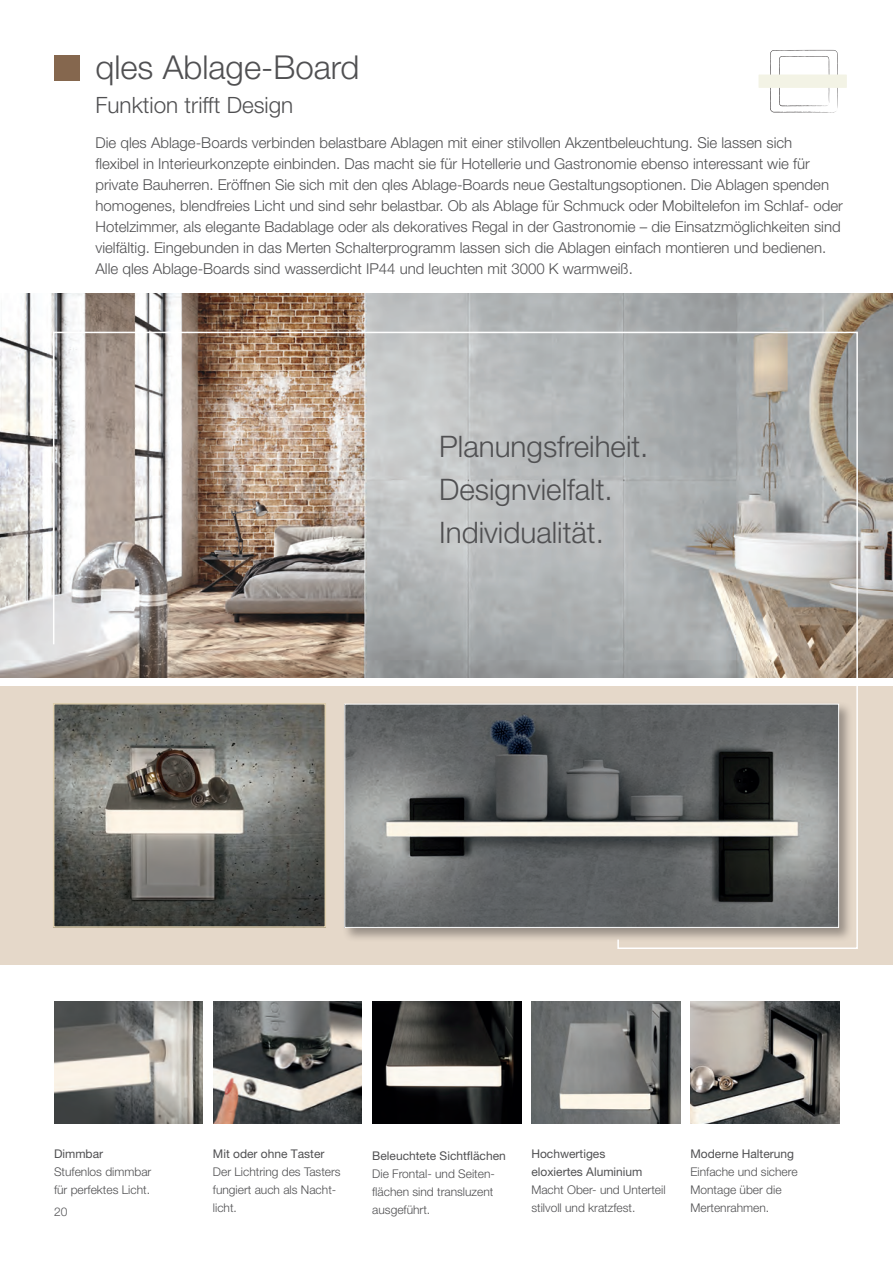
<style>
.page{position:relative;width:893px;height:1263px;background:#fff}
.page>*{position:absolute;margin:0;border:0;box-sizing:border-box;transform-origin:0 0}
.t1{font:300 33px "Helvetica Neue LT Pro";color:#505052}
.t2{font:300 29.7px/43.2px "Helvetica Neue LT Pro";color:#505052}
.t3{font:300 22.5px "Helvetica Neue LT Pro";color:#505052}
.t4{font:300 15px/21px "Helvetica Neue LT Pro";color:#505052}
.t5{font:300 12px/18px "Helvetica Neue LT Pro";color:#505052}
.t6{font:12px/18px "Helvetica Neue LT Pro";color:#505052}
.t7{font:300 12px "Helvetica Neue LT Pro";color:#535355}
</style>
<div class="page">
<div style="left:0;top:686px;width:893px;height:279px;background:#e5d8c9"></div>
<div style="left:54px;top:55px;width:26px;height:26px;background:#85674e"></div>
<img style="left:0;top:293px;width:893px;height:384px">
<svg style="left:52px;top:331px;width:807px;height:618px;background:#a5a19c"></svg>
<img style="left:56px;top:706px;width:267px;height:219px">
<div style="left:53px;top:703px;width:273px;height:225px;border:2px solid #dfcfae"></div>
<svg style="left:770px;top:50px;width:68px;height:63px"></svg>
<div style="left:758px;top:75px;width:89px;height:13px;background:#f3f3e5"></div>
<img style="left:372px;top:1001px;width:149px;height:122px">
<img style="left:531px;top:1001px;width:149px;height:122px">
<img style="left:690px;top:1001px;width:149px;height:122px">
<img style="left:54px;top:1001px;width:149px;height:122px">
<img style="left:213px;top:1001px;width:149px;height:122px">
<h1 class="t1" style="left:95px;top:47px;width:266px">qles Ablage-Board</h1>
<h3 class="t3" style="left:95px;top:92px;width:199px">Funktion trifft Design</h3>
<p class="t4" style="left:95px;top:132px;width:749px">Die qles Ablage-Boards verbinden belastbare Ablagen mit einer stilvollen Akzentbeleuchtung. Sie lassen sich<br>flexibel in Interieurkonzepte einbinden. Das macht sie für Hotellerie und Gastronomie ebenso interessant wie für private Bauherren. Eröffnen Sie sich mit den qles Ablage-Boards neue Gestaltungsoptionen. Die Ablagen spenden homogenes, blendfreies Licht und sind sehr belastbar. Ob als Ablage für Schmuck oder Mobiltelefon im Schlaf- oder Hotelzimmer, als elegante Badablage oder als dekoratives Regal in der Gastronomie – die Einsatzmöglichkeiten sind vielfältig. Eingebunden in das Merten Schalterprogramm lassen sich die Ablagen einfach montieren und bedienen.<br>Alle qles Ablage-Boards sind wasserdicht IP44 und leuchten mit 3000 K warmweiß.</p>
<h2 class="t2" style="left:439px;top:424px;width:211px">Planungsfreiheit.<br>Designvielfalt.<br>Individualität.</h2>
<p class="t6" style="left:54px;top:1144px;width:51px">Dimmbar</p>
<p class="t5" style="left:54px;top:1162px;width:99px">Stufenlos dimmbar für perfektes Licht.</p>
<p class="t7" style="left:54px;top:1205px;width:15px">20</p>
<p class="t6" style="left:213px;top:1144px;width:113px">Mit oder ohne Taster</p>
<p class="t5" style="left:213px;top:1162px;width:129px">Der Lichtring des Tasters fungiert auch als Nacht&shy;licht.</p>
<p class="t6" style="left:372px;top:1146px;width:135px">Beleuchtete Sichtflächen</p>
<p class="t5" style="left:372px;top:1164px;width:124px">Die Frontal- und Seiten&shy;flächen sind transluzent ausgeführt.</p>
<p class="t6" style="left:531px;top:1144px;width:113px">Hochwertiges eloxiertes Aluminium</p>
<p class="t5" style="left:531px;top:1180px;width:136px">Macht Ober- und Unterteil stilvoll und kratzfest.</p>
<p class="t6" style="left:690px;top:1144px;width:105px">Moderne Halterung</p>
<p class="t5" style="left:690px;top:1162px;width:109px">Einfache und sichere<br>Montage über die<br>Mertenrahmen.</p>
</div>
